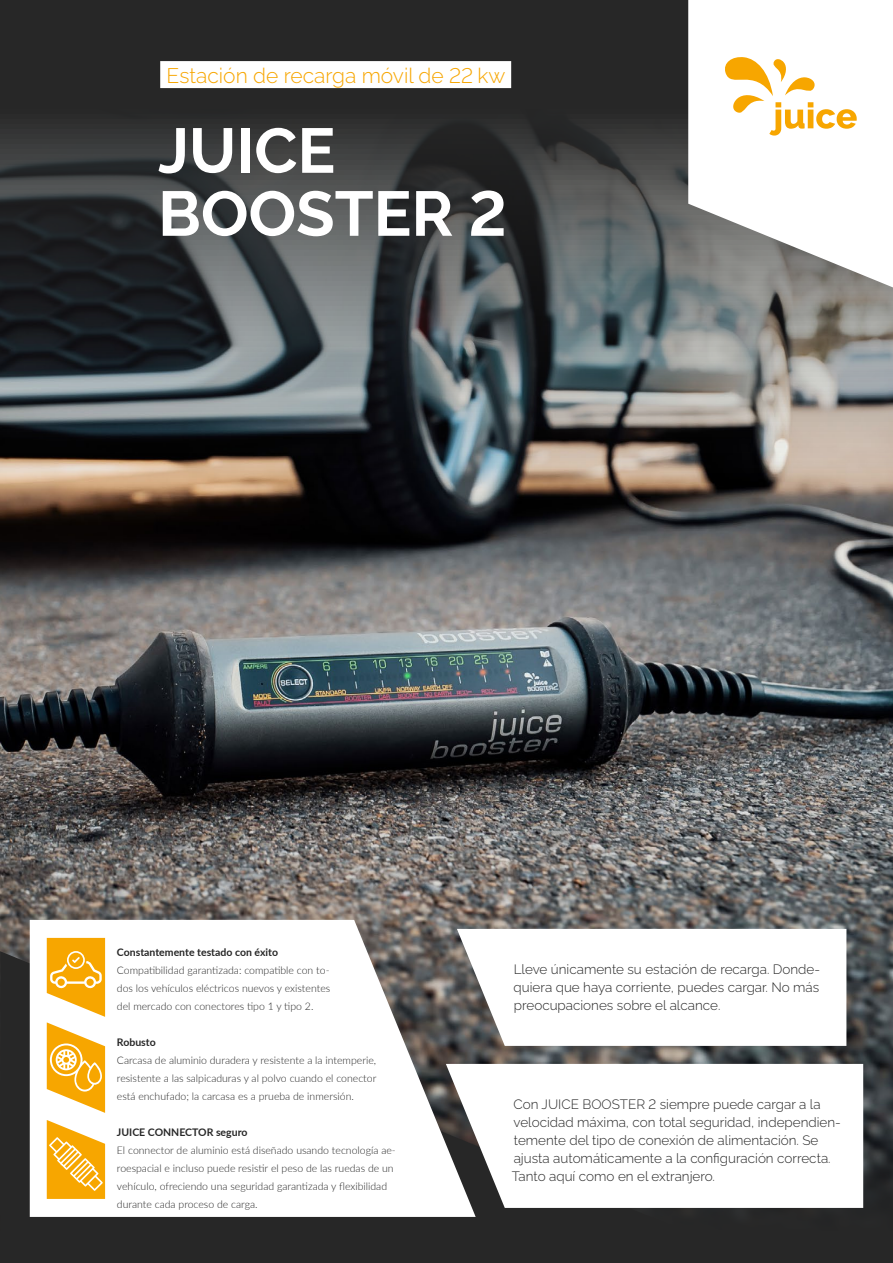
<style>
.page{position:relative;width:893px;height:1263px;background:#fff}
.page>*{position:absolute;margin:0;border:0;box-sizing:border-box;transform-origin:0 0}
.t1{font:700 63px/63px "Raleway";color:#fff}
.t2{font:300 21px "Raleway";color:#f7a600}
.t3{font:300 13.5px/18px "Raleway";color:#272727;text-align:justify}
.t4{font:300 10.5px/18px "Lato";color:#272727;text-align:justify}
.t5{font:700 10.5px "Lato";color:#272727}
</style>
<div class="page">
<img style="left:0;top:0;width:893px;height:1055px">
<svg style="left:764px;top:1055px;width:129px;height:208px;background:#2e2f30"></svg>
<svg style="left:0;top:951px;width:764px;height:312px;background:#2c2c2c"></svg>
<svg style="left:30px;top:920px;width:446px;height:297px"></svg>
<svg style="left:688px;top:0;width:205px;height:287px"></svg>
<svg style="left:723px;top:56px;width:134px;height:80px"></svg>
<svg style="left:47px;top:1120px;width:58px;height:79px"></svg>
<svg style="left:47px;top:938px;width:58px;height:175px"></svg>
<svg style="left:457px;top:929px;width:389px;height:117px"></svg>
<svg style="left:446px;top:1064px;width:417px;height:144px"></svg>
<div style="left:160px;top:61px;width:351px;height:27px;background:#fff"></div>
<h2 class="t2" style="left:167px;top:59px;width:340px">Estación de recarga móvil de 22 kw</h2>
<h1 class="t1" style="left:158px;top:113px;width:350px">JUICE<br>BOOSTER 2</h1>
<p class="t5" style="left:117px;top:944px;width:163px">Constantemente testado con éxito</p>
<p class="t4" style="left:117px;top:961px;width:215px">Compatibilidad garantizada: compatible con to&shy;dos los vehículos eléctricos nuevos y existentes del mercado con conectores tipo 1 y tipo 2.</p>
<p class="t5" style="left:117px;top:1034px;width:40px">Robusto</p>
<p class="t4" style="left:117px;top:1051px;width:261px">Carcasa de aluminio duradera y resistente a la intemperie, resistente a las salpicaduras y al polvo cuando el conector está enchufado; la carcasa es a prueba de inmersión.</p>
<p class="t5" style="left:117px;top:1124px;width:132px">JUICE CONNECTOR seguro</p>
<p class="t4" style="left:117px;top:1141px;width:280px;text-align:left">El connector de aluminio está diseñado usando tecnología ae&shy;roespacial e incluso puede resistir el peso de las ruedas de un vehículo, ofreciendo una seguridad garantizada y flexibilidad durante cada proceso de carga.</p>
<p class="t3" style="left:514px;top:959px;width:308px">Lleve únicamente su estación de recarga. Donde&shy;quiera que haya corriente, puedes cargar. No más preocupaciones sobre el alcance.</p>
<p class="t3" style="left:512px;top:1094px;width:331px;text-align:left">Con JUICE BOOSTER 2 siempre puede cargar a la velocidad máxima, con total seguridad, independien&shy;temente del tipo de conexión de alimentación. Se ajusta automáticamente a la configuración correcta.<br>Tanto aquí como en el extranjero.</p>
</div>
